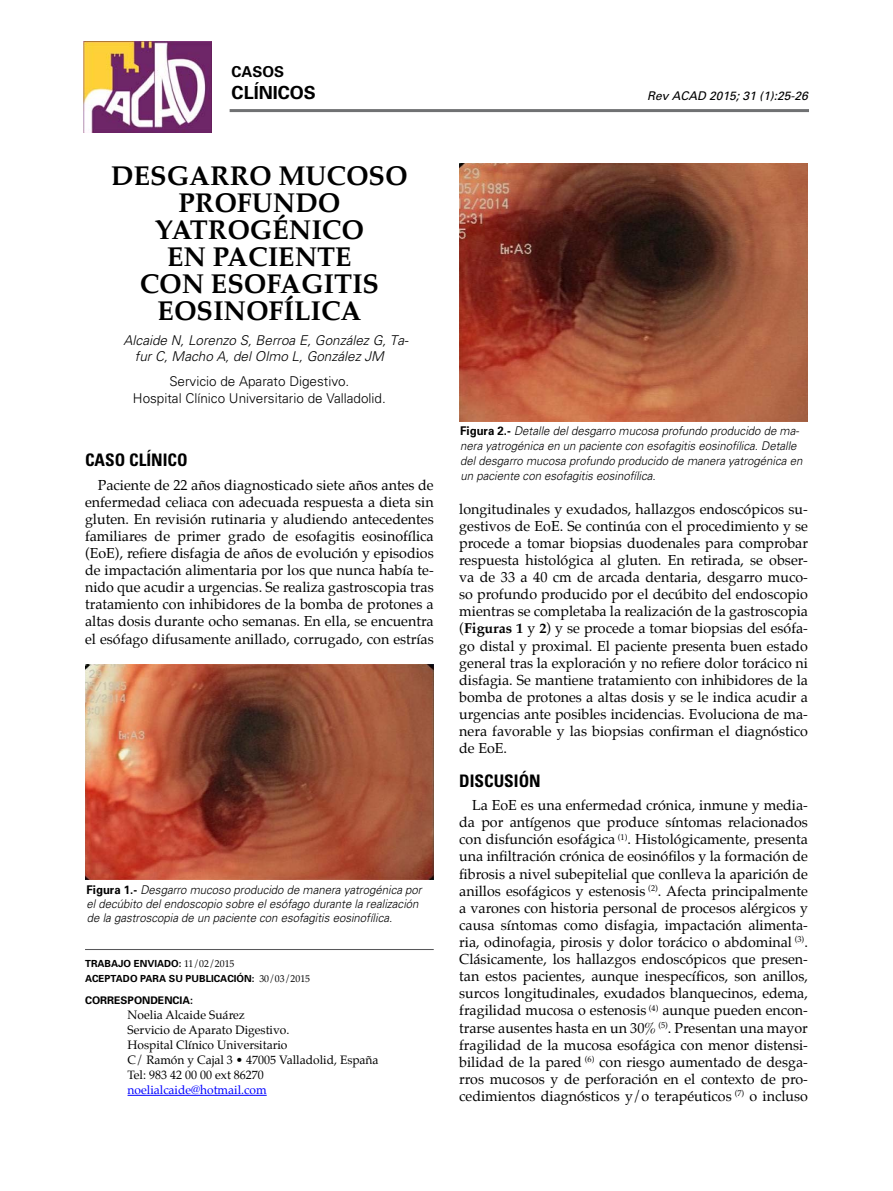
<style>
.page{position:relative;width:893px;height:1191px;background:#fff}
.page>*{position:absolute;margin:0;border:0;box-sizing:border-box;transform-origin:0 0}
.t1{font:700 27px/27px "Palatino";color:#000;text-align:center}
.t2{font:700 18px "Univers";color:#000}
.t3{font:700 condensed 17.25px "Univers";color:#000}
.t4{font:700 15px "Univers";color:#000}
.t5{font:14.25px/17.1px "Palatino";color:#000;text-align:justify}
.t6{font:italic 300 13.5px/16.2px "Univers";color:#000}
.t7{font:300 13.5px/16.5px "Univers";color:#000;text-align:center}
.t8{font:italic 300 12px/15px "Univers";color:#000;scale:.95 1}
.t9{font:12px/15px "Palatino";color:#000}
.t10{font:12px "Palatino";color:#00f}
.t11{font:italic 12px "Univers";color:#000}
.t12{font:700 10.5px "Univers";color:#000}
.t13{font:700 9.75px/15px "Univers";color:#000}
.s1{font-weight:700;font-style:normal}
.s2{font-family:"Palatino";font-weight:400}
.s3{font-weight:700}
</style>
<div class="page">
<hr style="left:230px;top:109px;width:579px;height:3px;background:#707173">
<img style="left:83px;top:41px;width:128px;height:92px">
<hr style="left:85px;top:949px;width:349px;height:1px;background:#58585a">
<hr style="left:128px;top:1095px;width:139px;height:1px;background:#00f">
<img style="left:459px;top:163px;width:349px;height:258px">
<img style="left:85px;top:664px;width:349px;height:215px">
<p class="t4" style="left:232px;top:66px;width:54px">CASOS</p>
<p class="t2" style="left:232px;top:86px;width:86px">CLÍNICOS</p>
<p class="t11" style="left:647px;top:91px;width:162px">Rev ACAD 2015; 31 (1):25-26</p>
<h1 class="t1" style="left:111px;top:164px;width:298px">DESGARRO MUCOSO<br>PROFUNDO<br>YATROGÉNICO<br>EN PACIENTE<br>CON ESOFAGITIS<br>EOSINOFÍLICA</h1>
<p class="t6" style="left:135px;top:333px;width:275px;text-indent:-11px">Alcaide N, Lorenzo S, Berroa E, González G, Ta&shy;fur C, Macho A, del Olmo L, González JM</p>
<p class="t7" style="left:133px;top:374px;width:254px">Servicio de Aparato Digestivo.<br>Hospital Clínico Universitario de Valladolid.</p>
<p class="t3" style="left:85px;top:453px;width:104px">CASO CLÍNICO</p>
<p class="t5" style="left:85px;top:477px;width:350px;text-indent:13px">Paciente de 22 años diagnosticado siete años antes de enfermedad celiaca con adecuada respuesta a dieta sin gluten. En revisión rutinaria y aludiendo antecedentes familiares de primer grado de esofagitis eosinofílica (EoE), refiere disfagia de años de evolución y episodios de impactación alimentaria por los que nunca había te&shy;nido que acudir a urgencias. Se realiza gastroscopia tras tratamiento con inhibidores de la bomba de protones a altas dosis durante ocho semanas. En ella, se encuentra el esófago difusamente anillado, corrugado, con estrías</p>
<p class="t8" style="left:87px;top:883px;width:354px;line-height:14.4px"><span class="s1">Figura 1.-</span> Desgarro mucoso producido de manera yatrogénica por el decúbito del endoscopio sobre el esófago durante la realización de la gastroscopia de un paciente con esofagitis eosinofílica.</p>
<p class="t13" style="left:85px;top:957px;width:227px">TRABAJO ENVIADO: <span class="s2">11/02/2015<br></span>ACEPTADO PARA SU PUBLICACIÓN: <span class="s2">30/03/2015</span></p>
<p class="t12" style="left:85px;top:996px;width:109px">CORRESPONDENCIA:</p>
<p class="t9" style="left:128px;top:1008px;width:253px">Noelia Alcaide Suárez<br>Servicio de Aparato Digestivo.<br>Hospital Clínico Universitario<br>C/ Ramón y Cajal 3 • 47005 Valladolid, España<br>Tel: 983 42 00 00 ext 86270</p>
<p class="t10" style="left:128px;top:1084px;width:141px">noelialcaide@hotmail.com</p>
<p class="t8" style="left:460px;top:424px;width:362px"><span class="s1">Figura 2.-</span> Detalle del desgarro mucosa profundo producido de ma&shy;nera yatrogénica en un paciente con esofagitis eosinofílica. Detalle del desgarro mucosa profundo producido de manera yatrogénica en un paciente con esofagitis eosinofílica.</p>
<p class="t5" style="left:459px;top:501px;width:350px">longitudinales y exudados, hallazgos endoscópicos su&shy;gestivos de EoE. Se continúa con el procedimiento y se procede a tomar biopsias duodenales para comprobar respuesta histológica al gluten. En retirada, se obser&shy;va de 33 a 40 cm de arcada dentaria, desgarro muco&shy;so profundo producido por el decúbito del endoscopio mientras se completaba la realización de la gastroscopia (<span class="s3">Figuras 1</span> y <span class="s3">2</span>) y se procede a tomar biopsias del esófa&shy;go distal y proximal. El paciente presenta buen estado general tras la exploración y no refiere dolor torácico ni disfagia. Se mantiene tratamiento con inhibidores de la bomba de protones a altas dosis y se le indica acudir a urgencias ante posibles incidencias. Evoluciona de ma&shy;nera favorable y las biopsias confirman el diagnóstico de EoE.</p>
<p class="t3" style="left:459px;top:774px;width:83px">DISCUSIÓN</p>
<p class="t5" style="left:459px;top:797px;width:350px;text-indent:13px">La EoE es una enfermedad crónica, inmune y media&shy;da por antígenos que produce síntomas relacionados con disfunción esofágica <sup>(1)</sup>. Histológicamente, presenta una infiltración crónica de eosinófilos y la formación de fibrosis a nivel subepitelial que conlleva la aparición de anillos esofágicos y estenosis <sup>(2)</sup>. Afecta principalmente a varones con historia personal de procesos alérgicos y causa síntomas como disfagia, impactación alimenta&shy;ria, odinofagia, pirosis y dolor torácico o abdominal <sup>(3)</sup>.<br>Clásicamente, los hallazgos endoscópicos que presen&shy;tan estos pacientes, aunque inespecíficos, son anillos, surcos longitudinales, exudados blanquecinos, edema, fragilidad mucosa o estenosis <sup>(4)</sup> aunque pueden encon&shy;trarse ausentes hasta en un 30% <sup>(5)</sup>. Presentan una mayor fragilidad de la mucosa esofágica con menor distensi&shy;bilidad de la pared <sup>(6)</sup> con riesgo aumentado de desga&shy;rros mucosos y de perforación en el contexto de pro&shy;cedimientos diagnósticos y/o terapéuticos <sup>(7)</sup> o incluso</p>
</div>
